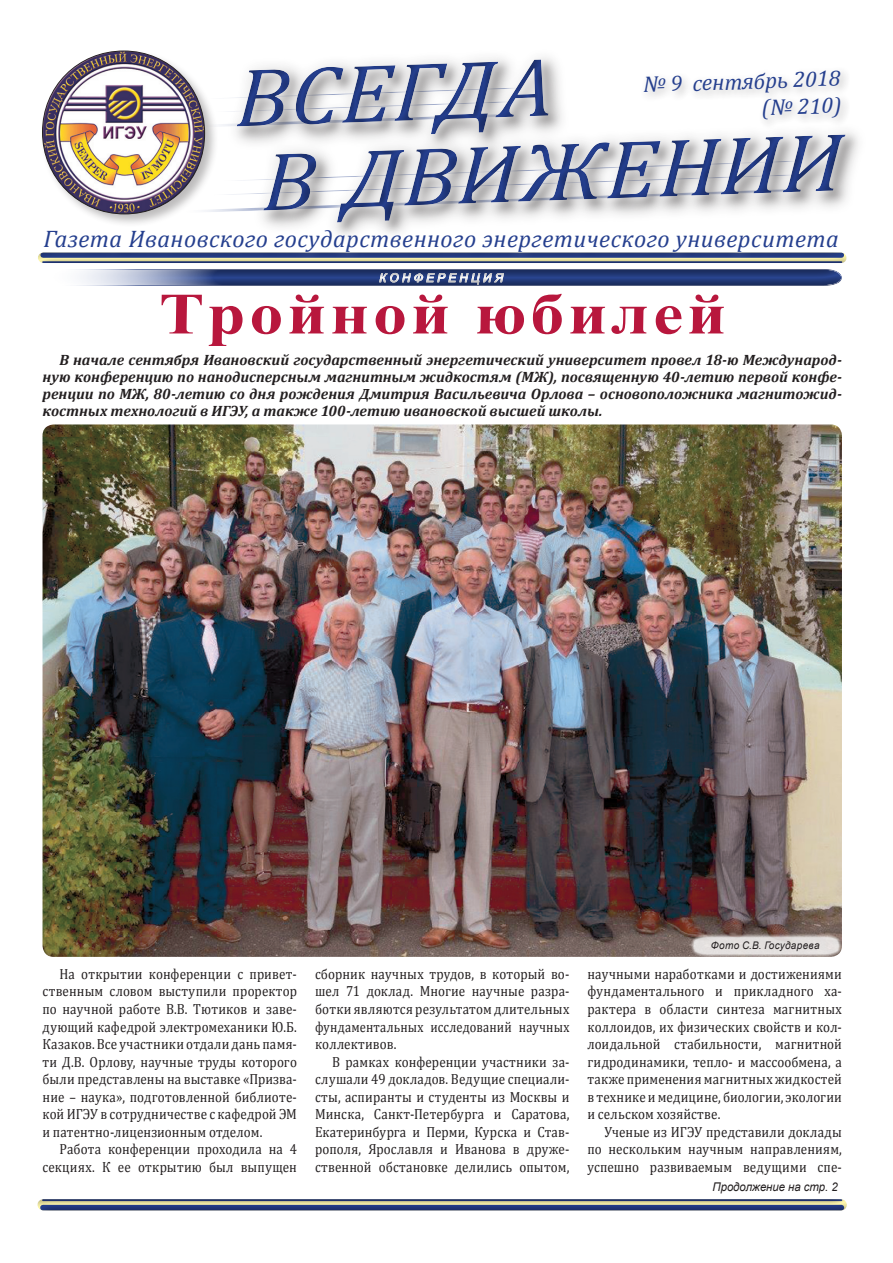
<style>
.page{position:relative;width:893px;height:1263px;background:#fff}
.page>*{position:absolute;margin:0;border:0;box-sizing:border-box;transform-origin:0 0}
.t1{font:italic 83.4px/84.9px "Cambria";color:#253f8e;scale:1.09 1}
.t2{font:700 58.5px "Times New Roman";color:#b8173d;scale:1.15 1}
.t3{font:italic 24px "Cambria";letter-spacing:.02em;color:#253f8e}
.t4{font:italic 22.5px/27px "Cambria";color:#253f8e;text-align:right}
.t5{font:italic 700 15px/17px "Cambria";letter-spacing:-.005em;color:#231f20;text-align:justify}
.t6{font:14.7px/17.5px "Cambria";letter-spacing:.01em;color:#231f20;text-align:justify;scale:.89 1}
.t7{font:italic 12px "Arial";letter-spacing:-.005em;color:#231f20;scale:.95 1}
.t8{font:italic 10.5px "Arial";letter-spacing:.03em;color:#231f20;scale:.95 1}
</style>
<div class="page">
<div style="left:40px;top:49px;width:185px;height:186px;background:#231f20;opacity:.3"></div>
<img style="left:43px;top:51px;width:162px;height:163px;border-radius:81px">
<img style="left:121px;top:49px;width:450px;height:169px">
<svg style="left:38px;top:218px;width:809px;height:45px"></svg>
<div style="left:0;top:1154px;width:891px;height:102px;background:#231f20;opacity:.5"></div>
<svg style="left:175px;top:49px;width:683px;height:166px"></svg>
<div style="left:42px;top:257px;width:801px;height:31px;background:#231f20;opacity:.5"></div>
<img style="left:43px;top:424px;width:799px;height:533px">
<svg style="left:690px;top:933px;width:152px;height:24px;background:#cbc3c1"></svg>
<h1 class="t1" style="left:232px;top:52px;width:557px;rotate:-2deg">ВСЕГДА<br>В ДВИЖЕНИИ</h1>
<h3 class="t3" style="left:44px;top:222px;width:797px">Газета Ивановского государственного энергетического университета</h3>
<h3 class="t4" style="left:643px;top:70px;width:199px;rotate:-2deg">№ 9 сентябрь 2018 (№ 210)</h3>
<h2 class="t2" style="left:159px;top:273px;width:496px">Тройной юбилей</h2>
<p class="t5" style="left:43px;top:350px;width:801px;text-indent:17px">В начале сентября Ивановский государственный энергетический университет провел 18-ю Международ&shy;ную конференцию по нанодисперсным магнитным жидкостям (МЖ), посвященную 40-летию первой конфе&shy;ренции по МЖ, 80-летию со дня рождения Дмитрия Васильевича Орлова – основоположника магнитожид&shy;костных технологий в ИГЭУ, а также 100-летию ивановской высшей школы.</p>
<p class="t6" style="left:43px;top:965px;width:287px;text-indent:17px">На открытии конференции с привет&shy;ственным словом выступили проректор по научной работе В.В. Тютиков и заве&shy;дующий кафедрой электромеханики Ю.Б.<br>Казаков. Все участники отдали дань памя&shy;ти Д.В. Орлову, научные труды которого были представлены на выставке «Призва&shy;ние – наука», подготовленной библиоте&shy;кой ИГЭУ в сотрудничестве с кафедрой ЭМ и патентно-лицензионным отделом.</p>
<p class="t6" style="left:43px;top:1140px;width:287px;text-align:right">Работа конференции проходила на 4 секциях. К ее открытию был выпущен</p>
<p class="t6" style="left:315px;top:965px;width:287px">сборник научных трудов, в который во&shy;шел 71 доклад. Многие научные разра&shy;ботки являются результатом длительных фундаментальных исследований научных коллективов.</p>
<p class="t6" style="left:315px;top:1053px;width:287px;text-indent:17px">В рамках конференции участники за&shy;слушали 49 докладов. Ведущие специали&shy;сты, аспиранты и студенты из Москвы и Минска, Санкт-Петербурга и Саратова, Екатеринбурга и Перми, Курска и Став&shy;рополя, Ярославля и Иванова в друже&shy;ственной обстановке делились опытом,</p>
<p class="t8" style="left:711px;top:938px;width:116px">Фото С.В. Государева</p>
<p class="t6" style="left:587px;top:965px;width:287px">научными наработками и достижениями фундаментального и прикладного ха&shy;рактера в области синтеза магнитных коллоидов, их физических свойств и кол&shy;лоидальной стабильности, магнитной гидродинамики, тепло- и массообмена, а также применения магнитных жидкостей в технике и медицине, биологии, экологии и сельском хозяйстве.</p>
<p class="t6" style="left:587px;top:1123px;width:287px;text-indent:17px">Ученые из ИГЭУ представили доклады по нескольким научным направлениям, успешно развиваемым ведущими спе-</p>
<p class="t7" style="left:712px;top:1179px;width:133px">Продолжение на стр. 2</p>
</div>
